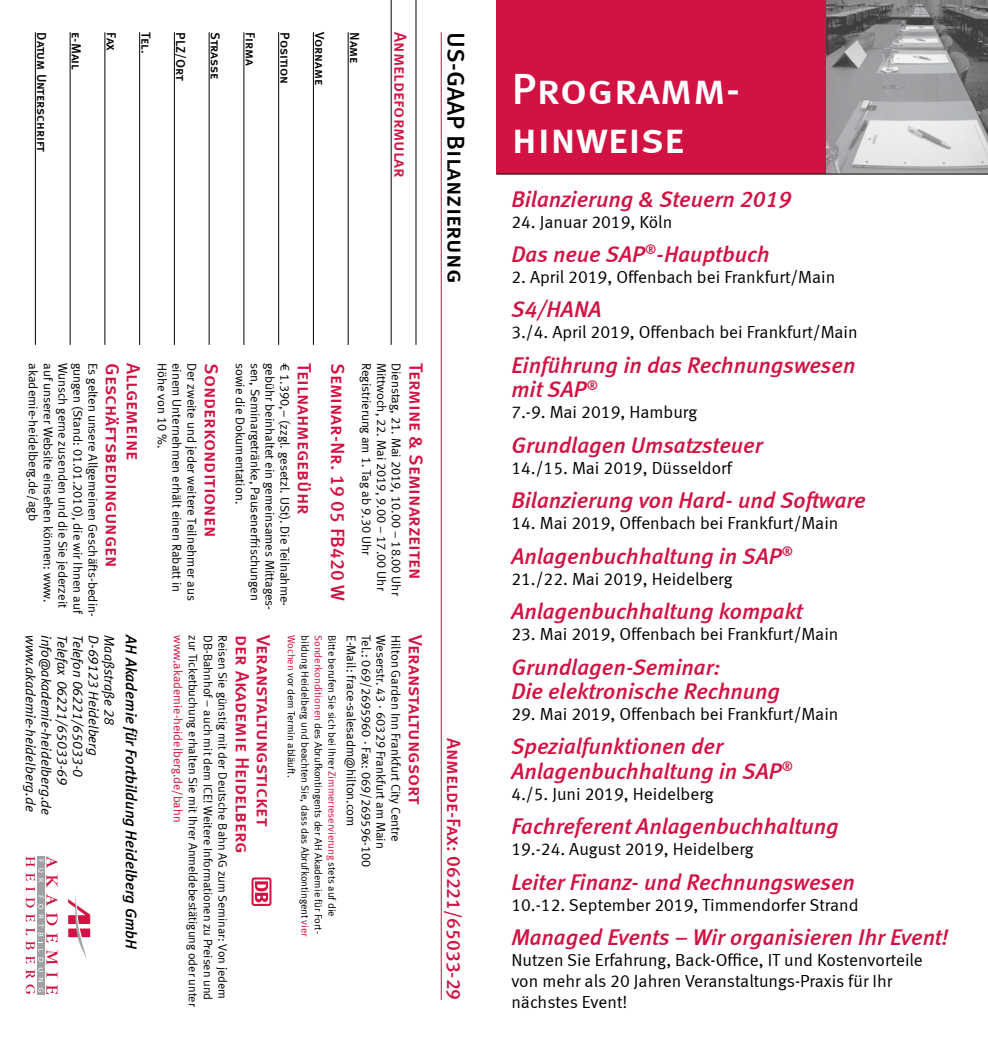
<style>
.page{position:relative;width:988px;height:1042px;background:#fff}
.page>*{position:absolute;margin:0;border:0;box-sizing:border-box;transform-origin:0 0}
.t1{font:43.75px/49px "Meta Medium LF Caps";letter-spacing:-.005em;color:#fff}
.t2{font:24.5px "Meta Medium LF Caps";color:#000}
.t3{font:italic 22.75px/24.5px "Meta Medium LF";color:#d11242}
.t4{font:19.25px "Meta Medium LF Caps";color:#d11242}
.t5{font:17.5px/21px "Meta Normal LF";color:#000}
.t6{font:17.5px "Meta Medium LF Caps";color:#d11242}
.t7{font:italic 15.75px "Meta Medium LF";color:#000}
.t8{font:italic 14px "Meta Normal LF";color:#000}
.t9{font:13.12px "Meta Medium LF Caps";letter-spacing:-.005em;color:#000}
.t10{font:12.78px "Meta Normal LF";color:#000}
.t11{font:12.25px "Meta Normal LF";color:#000}
.t12{font:12.25px "Meta Normal LF";color:#d11242}
.t13{font:10.5px/13.5px "Meta Normal LF";color:#000}
.s1{color:#d11242}
</style>
<div class="page">
<img style="left:825px;top:0;width:162px;height:173px">
<div style="left:496px;top:0;width:329px;height:174px;background:#d11242"></div>
<hr style="left:440px;top:32px;width:1px;height:968px;background:#d11242">
<hr style="left:415px;top:0;width:1px;height:345px;background:#000">
<hr style="left:390px;top:0;width:1px;height:345px;background:#000">
<hr style="left:347px;top:32px;width:1px;height:313px;background:#000">
<hr style="left:313px;top:32px;width:1px;height:313px;background:#000">
<hr style="left:278px;top:32px;width:1px;height:313px;background:#000">
<hr style="left:243px;top:32px;width:1px;height:313px;background:#000">
<hr style="left:209px;top:32px;width:1px;height:313px;background:#000">
<hr style="left:174px;top:32px;width:1px;height:313px;background:#000">
<hr style="left:139px;top:32px;width:1px;height:313px;background:#000">
<hr style="left:104px;top:32px;width:1px;height:313px;background:#000">
<hr style="left:70px;top:32px;width:1px;height:313px;background:#000">
<hr style="left:35px;top:32px;width:1px;height:313px;background:#000">
<hr style="left:496px;top:174px;width:491px;height:1px;background:#000">
<svg style="left:69px;top:896px;width:21px;height:63px"></svg>
<svg style="left:26px;top:856px;width:32px;height:139px"></svg>
<svg style="left:251px;top:877px;width:20px;height:29px"></svg>
<div style="left:253px;top:879px;width:16px;height:25px;background:#fff"></div>
<svg style="left:255px;top:881px;width:13px;height:21px"></svg>
<p class="t9" style="left:49px;top:32px;width:121px;rotate:90deg">Datum Unterschrift</p>
<p class="t9" style="left:84px;top:32px;width:39px;rotate:90deg">e-Mail</p>
<p class="t9" style="left:119px;top:32px;width:20px;rotate:90deg">Fax</p>
<p class="t9" style="left:154px;top:32px;width:22px;rotate:90deg">Tel.</p>
<p class="t9" style="left:188px;top:32px;width:50px;rotate:90deg">PLZ/Ort</p>
<p class="t9" style="left:223px;top:32px;width:48px;rotate:90deg">Strasse</p>
<p class="t9" style="left:258px;top:32px;width:35px;rotate:90deg">Firma</p>
<p class="t9" style="left:292px;top:32px;width:54px;rotate:90deg">Position</p>
<p class="t9" style="left:327px;top:32px;width:54px;rotate:90deg">Vorname</p>
<p class="t9" style="left:362px;top:32px;width:33px;rotate:90deg">Name</p>
<h3 class="t6" style="left:410px;top:32px;width:147px;rotate:90deg">Anmeldeformular</h3>
<h2 class="t2" style="left:470px;top:32px;width:253px;rotate:90deg">US-GAAP Bilanzierung</h2>
<p class="t10" style="left:100px;top:363px;width:255px;rotate:90deg">Es gelten unsere Allgemeinen Geschäfts-bedin-</p>
<h3 class="t4" style="left:123px;top:363px;width:206px;rotate:90deg">Geschäftsbedingungen</h3>
<h3 class="t4" style="left:144px;top:363px;width:99px;rotate:90deg">Allgemeine</h3>
<p class="t10" style="left:169px;top:363px;width:87px;rotate:90deg">Höhe von 10 %.</p>
<p class="t10" style="left:184px;top:363px;width:231px;rotate:90deg">einem Unternehmen erhält einen Rabatt in</p>
<p class="t10" style="left:199px;top:363px;width:239px;rotate:90deg">Der zweite und jeder weitere Teilnehmer aus</p>
<h3 class="t4" style="left:223px;top:363px;width:176px;rotate:90deg">Sonderkonditionen</h3>
<p class="t10" style="left:247px;top:363px;width:143px;rotate:90deg">sowie die Dokumentation.</p>
<p class="t10" style="left:262px;top:363px;width:239px;rotate:90deg">sen, Seminargetränke, Pausenerfrischungen</p>
<p class="t10" style="left:41px;top:363px;width:159px;rotate:90deg">akademie-heidelberg.de/agb</p>
<p class="t10" style="left:56px;top:363px;width:241px;rotate:90deg">auf unserer Website einsehen können: www.</p>
<p class="t10" style="left:70px;top:363px;width:246px;rotate:90deg">Wunsch gerne zusenden und die Sie jederzeit</p>
<p class="t10" style="left:85px;top:363px;width:253px;rotate:90deg">gungen (Stand: 01.01.2010), die wir Ihnen auf</p>
<p class="t10" style="left:292px;top:363px;width:245px;rotate:90deg">€ 1.390,– (zzgl. gesetzl. USt). Die Teilnahme-</p>
<h3 class="t4" style="left:315px;top:363px;width:153px;rotate:90deg">Teilnahmegebühr</h3>
<h3 class="t4" style="left:349px;top:363px;width:239px;rotate:90deg">Seminar-Nr. 19 05 FB420 W</h3>
<p class="t10" style="left:374px;top:363px;width:194px;rotate:90deg">Registrierung am 1. Tag ab 9.30 Uhr</p>
<p class="t10" style="left:389px;top:363px;width:229px;rotate:90deg">Mittwoch, 22. Mai 2019, 9.00 – 17.00 Uhr</p>
<p class="t10" style="left:403px;top:363px;width:234px;rotate:90deg">Dienstag, 21. Mai 2019, 10.00 – 18.00 Uhr</p>
<h3 class="t4" style="left:427px;top:363px;width:218px;rotate:90deg">Termine &amp; Seminarzeiten</h3>
<p class="t10" style="left:277px;top:363px;width:249px;rotate:90deg">gebühr beinhaltet ein gemeinsames Mittages-</p>
<p class="t8" style="left:86px;top:635px;width:144px;rotate:90deg">Telefon 06221/65033-0</p>
<p class="t8" style="left:102px;top:635px;width:122px;rotate:90deg">D-69123 Heidelberg</p>
<p class="t8" style="left:118px;top:635px;width:91px;rotate:90deg">Maaßstraße 28</p>
<p class="t7" style="left:140px;top:635px;width:316px;rotate:90deg">AH Akademie für Fortbildung Heidelberg GmbH</p>
<p class="t8" style="left:39px;top:635px;width:178px;rotate:90deg">www.akademie-heidelberg.de</p>
<p class="t8" style="left:55px;top:635px;width:181px;rotate:90deg">info@akademie-heidelberg.de</p>
<p class="t8" style="left:70px;top:635px;width:151px;rotate:90deg">Telefax 06221/65033-69</p>
<p class="t12" style="left:185px;top:635px;width:189px;rotate:90deg">www.akademie-heidelberg.de/bahn</p>
<p class="t11" style="left:200px;top:635px;width:373px;rotate:90deg">zur Ticketbuchung erhalten Sie mit Ihrer Anmeldebestätigung oder unter</p>
<p class="t11" style="left:215px;top:635px;width:366px;rotate:90deg">DB-Bahnhof − auch mit dem ICE! Weitere Informationen zu Preisen und</p>
<p class="t11" style="left:230px;top:635px;width:365px;rotate:90deg">Reisen Sie günstig mit der Deutsche Bahn AG zum Seminar: Von jedem</p>
<h3 class="t4" style="left:254px;top:635px;width:220px;rotate:90deg">der Akademie Heidelberg</h3>
<h3 class="t4" style="left:275px;top:635px;width:193px;rotate:90deg">Veranstaltungsticket</h3>
<p class="t13" style="left:339px;top:635px;width:283px;rotate:90deg">Bitte berufen Sie sich bei Ihrer <span class="s1">Zimmerreservierung</span> stets auf die</p>
<p class="t10" style="left:358px;top:635px;width:193px;rotate:90deg">E-Mail: frace-salesadm@hilton.com</p>
<p class="t10" style="left:373px;top:635px;width:233px;rotate:90deg">Tel.: 069/2695960 · Fax: 069/269596-100</p>
<p class="t10" style="left:388px;top:635px;width:215px;rotate:90deg">Weserstr. 43 · 60329 Frankfurt am Main</p>
<p class="t10" style="left:403px;top:635px;width:208px;rotate:90deg">Hilton Garden Inn Frankfurt City Centre</p>
<h3 class="t4" style="left:426px;top:635px;width:171px;rotate:90deg">Veranstaltungsort</h3>
<p class="t13" style="left:325px;top:635px;width:303px;rotate:90deg"><span class="s1">Sonderkonditionen</span> des Abrufkontingents der AH Akademie für Fort&shy;bildung Heidelberg und beachten Sie, dass das Abrufkontingent <span class="s1">vier<br>Wochen</span> vor dem Termin abläuft.</p>
<h3 class="t4" style="left:465px;top:738px;width:264px;rotate:90deg">Anmelde-Fax: 06221/65033-29</h3>
<h1 class="t1" style="left:511px;top:64px;width:230px">Programm&shy;hinweise</h1>
<h3 class="t3" style="left:511px;top:186px;width:281px">Bilanzierung &amp; Steuern 2019</h3>
<h3 class="t5" style="left:511px;top:211px;width:162px">24. Januar 2019, Köln</h3>
<h3 class="t3" style="left:511px;top:241px;width:260px">Das neue SAP<sup>®</sup>-Hauptbuch</h3>
<h3 class="t5" style="left:511px;top:266px;width:325px">2. April 2019, Offenbach bei Frankfurt/Main</h3>
<h3 class="t3" style="left:511px;top:297px;width:92px">S4/HANA</h3>
<h3 class="t5" style="left:511px;top:322px;width:348px">3./4. April 2019, Offenbach bei Frankfurt/Main</h3>
<h3 class="t3" style="left:511px;top:352px;width:345px">Einführung in das Rechnungswesen mit SAP<sup>®</sup></h3>
<h3 class="t5" style="left:511px;top:401px;width:187px">7.-9. Mai 2019, Hamburg</h3>
<h3 class="t3" style="left:511px;top:432px;width:253px">Grundlagen Umsatzsteuer</h3>
<h3 class="t5" style="left:511px;top:457px;width:222px">14./15. Mai 2019, Düsseldorf</h3>
<h3 class="t3" style="left:511px;top:488px;width:356px">Bilanzierung von Hard- und Software</h3>
<h3 class="t5" style="left:511px;top:512px;width:328px">14. Mai 2019, Offenbach bei Frankfurt/Main</h3>
<h3 class="t3" style="left:511px;top:543px;width:283px">Anlagenbuchhaltung in SAP<sup>®</sup></h3>
<h3 class="t5" style="left:511px;top:568px;width:223px">21./22. Mai 2019, Heidelberg</h3>
<h3 class="t3" style="left:511px;top:598px;width:293px">Anlagenbuchhaltung kompakt</h3>
<h3 class="t5" style="left:511px;top:623px;width:328px">23. Mai 2019, Offenbach bei Frankfurt/Main</h3>
<h3 class="t3" style="left:511px;top:654px;width:270px">Grundlagen-Seminar:<br>Die elektronische Rechnung</h3>
<h3 class="t5" style="left:511px;top:703px;width:328px">29. Mai 2019, Offenbach bei Frankfurt/Main</h3>
<h3 class="t3" style="left:511px;top:734px;width:283px">Spezialfunktionen der<br>Anlagenbuchhaltung in SAP<sup>®</sup></h3>
<h3 class="t5" style="left:511px;top:783px;width:204px">4./5. Juni 2019, Heidelberg</h3>
<h3 class="t3" style="left:511px;top:814px;width:329px">Fachreferent Anlagenbuchhaltung</h3>
<h3 class="t5" style="left:511px;top:838px;width:244px">19.-24. August 2019, Heidelberg</h3>
<h3 class="t3" style="left:511px;top:869px;width:345px">Leiter Finanz- und Rechnungswesen</h3>
<h3 class="t5" style="left:511px;top:894px;width:348px">10.-12. September 2019, Timmendorfer Strand</h3>
<h3 class="t3" style="left:511px;top:925px;width:439px">Managed Events – Wir organisieren Ihr Event!</h3>
<h3 class="t5" style="left:511px;top:949px;width:413px">Nutzen Sie Erfahrung, Back-Office, IT und Kostenvorteile von mehr als 20 Jahren Veranstaltungs-Praxis für Ihr nächstes Event!</h3>
</div>
